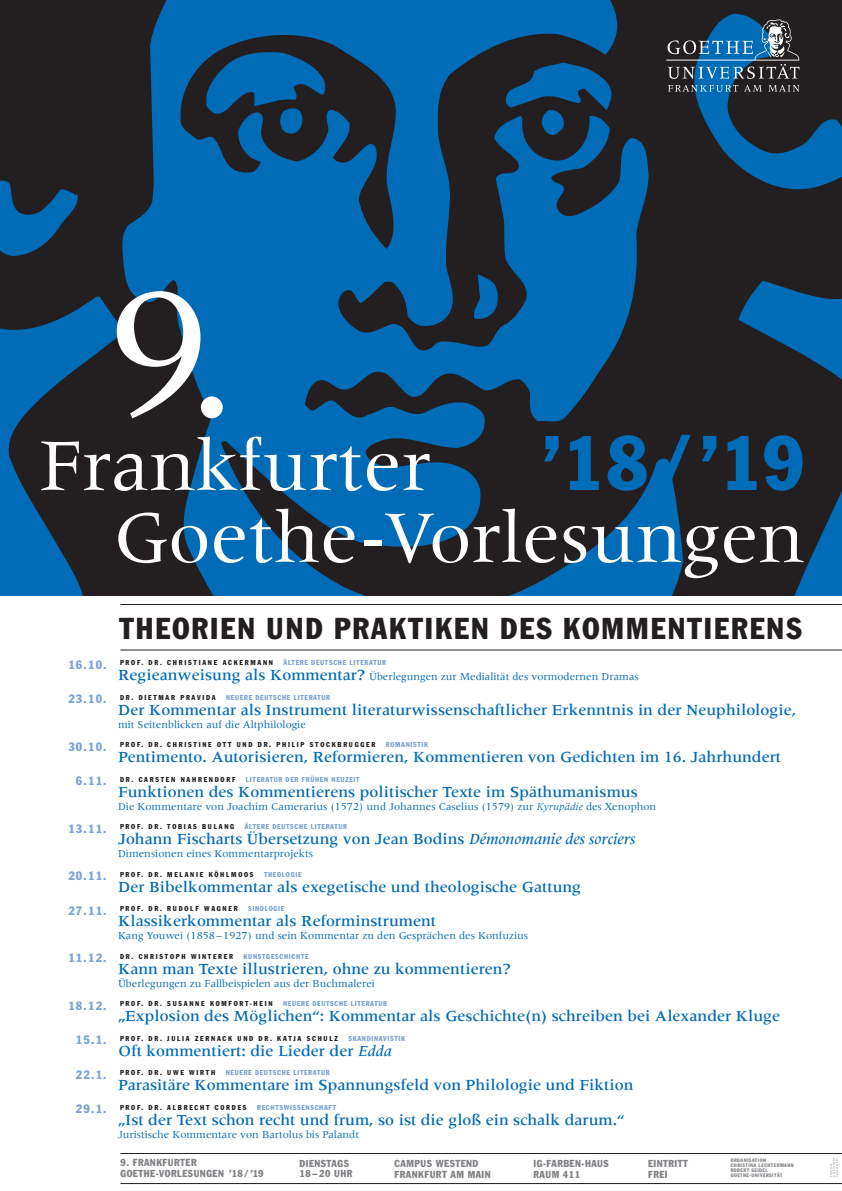
<style>
.page{position:relative;width:842px;height:1191px;background:#fff}
.page>*{position:absolute;margin:0;border:0;box-sizing:border-box;transform-origin:0 0}
.t1{font:192px "Meridien";color:#fff}
.t2{font:76px/72px "Meridien";color:#fff}
.t3{font:condensed 76px "Franklin Gothic";color:#006bb6}
.t4{font:condensed 29.7px "Franklin Gothic";letter-spacing:.07em;color:#231f20}
.t5{font:500 16px "Meridien";color:#006bb6}
.t6{font:11px "Meridien";color:#006bb6}
.t7{font:condensed 10px "Franklin Gothic";letter-spacing:.05em;color:#808285}
.t8{font:condensed 7px "Franklin Gothic";letter-spacing:.25em;color:#231f20}
.t9{font:condensed 7px "Franklin Gothic";letter-spacing:.1em;color:#7da2d4}
.t10{font:condensed 5px/5px "Franklin Gothic";letter-spacing:.09em;color:#808285}
.t11{font:condensed 2px/3px "Franklin Gothic";letter-spacing:.15em;color:#a8a9ad}
.s1{font-size:12px;color:#7da2d4}
.s2{font-weight:500;font-size:16px}
.s3{font-style:italic}
</style>
<div class="page">
<svg style="left:0;top:0;width:842px;height:595px;background:#1d2b37"></svg>
<svg style="left:120px;top:0;width:529px;height:595px;background:#0e4c79"></svg>
<svg style="left:683px;top:13px;width:159px;height:184px;background:#18354c"></svg>
<svg style="left:178px;top:29px;width:222px;height:220px;background:#0b5286"></svg>
<svg style="left:204px;top:51px;width:123px;height:84px;background:#10466e"></svg>
<svg style="left:505px;top:62px;width:107px;height:73px;background:#114469"></svg>
<svg style="left:0;top:179px;width:78px;height:77px;background:#10466d"></svg>
<svg style="left:472px;top:274px;width:27px;height:46px"></svg>
<svg style="left:451px;top:456px;width:232px;height:139px;background:#163a55"></svg>
<img style="left:665px;top:17px;width:137px;height:78px">
<hr style="left:120px;top:1153px;width:722px;height:1px;background:#231f20">
<hr style="left:120px;top:1183px;width:722px;height:1px;background:#231f20">
<hr style="left:120px;top:604px;width:722px;height:1px;background:#231f20">
<hr style="left:120px;top:649px;width:722px;height:1px;background:#231f20">
<h1 class="t1" style="left:105px;top:248px;width:135px">9.</h1>
<h2 class="t3" style="left:542px;top:417px;width:263px">’18 / ’19</h2>
<h2 class="t2" style="left:113px;top:429px;width:693px;text-indent:-74px">Frankfurter<br>Goethe-Vorlesungen</h2>
<h3 class="t4" style="left:119px;top:610px;width:684px">TH EORIEN UND PRAKTIKEN DES KOMMENTIERENS</h3>
<p class="t8" style="left:68px;top:658px;width:206px"><span class="s1">16.10.</span> PROF. DR. CHRISTIANE AC KERMANN</p>
<p class="t9" style="left:284px;top:658px;width:104px">ÄLTERE DEUTSCH E LITERATUR</p>
<p class="t6" style="left:118px;top:670px;width:522px"><span class="s2">Regieanweisung als Kommentar?</span> Überlegungen zur Medialität des vormodernen Dramas</p>
<p class="t8" style="left:68px;top:693px;width:149px"><span class="s1">23.10.</span> DR. DIETMAR PRAVIDA</p>
<p class="t9" style="left:226px;top:693px;width:106px">NEUERE DEUTSCH E LITERATUR</p>
<p class="t5" style="left:118px;top:700px;width:680px">Der Kommentar als Instrument literaturwissenschaftlicher Erkenntnis in der Neuphilologie,</p>
<p class="t6" style="left:118px;top:718px;width:189px">mit Seitenblicken auf die Altphilologie</p>
<p class="t8" style="left:68px;top:740px;width:309px"><span class="s1">30.10.</span> PROF. DR. CHRISTINE OTT UND DR. PH ILIP STOCKBRUGGER</p>
<p class="t9" style="left:386px;top:740px;width:44px">ROMANISTIK</p>
<p class="t5" style="left:118px;top:748px;width:665px">Pentimento. Autorisieren, Reformieren, Kommentieren von Gedichten im 16. Jahrhundert</p>
<p class="t8" style="left:76px;top:775px;width:160px"><span class="s1">6.11.</span> DR. CARSTEN NAHRENDORF</p>
<p class="t9" style="left:246px;top:775px;width:115px">LITERATUR DER FRÜHEN NEUZEIT</p>
<p class="t5" style="left:118px;top:782px;width:521px">Funktionen des Kommentierens politischer Texte im Späthumanismus</p>
<p class="t6" style="left:118px;top:800px;width:540px">Die Kommentare von Joachim Camerarius (1572) und Johannes Caselius (1579) zur <span class="s3">Kyrupädie</span> des Xenophon</p>
<p class="t8" style="left:68px;top:822px;width:167px"><span class="s1">13.11.</span> PROF. DR. TOBIAS BULANG</p>
<p class="t9" style="left:245px;top:822px;width:104px">ÄLTERE DEUTSCH E LITERATUR</p>
<p class="t5" style="left:118px;top:830px;width:519px">Johann Fischarts Übersetzung von Jean Bodins <span class="s3">Démonomanie des sorciers</span></p>
<p class="t6" style="left:118px;top:847px;width:196px">Dimensionen eines Kommentarprojekts</p>
<p class="t8" style="left:68px;top:870px;width:187px"><span class="s1">20.11.</span> PROF. DR. MELANIE KÖHLMOOS</p>
<p class="t9" style="left:264px;top:870px;width:39px">TH EOLOGIE</p>
<p class="t5" style="left:118px;top:877px;width:465px">Der Bibelkommentar als exegetische und theologische Gattung</p>
<p class="t8" style="left:68px;top:904px;width:171px"><span class="s1">27.11.</span> PROF. DR. RUDOLF WAGNER</p>
<p class="t9" style="left:248px;top:904px;width:38px">SINOLOGIE</p>
<p class="t5" style="left:118px;top:912px;width:320px">Klassikerkommentar als Reforminstrument</p>
<p class="t6" style="left:118px;top:929px;width:412px">Kang Youwei (1858–1927) und sein Kommentar zu den Gesprächen des Konfuzius</p>
<p class="t8" style="left:68px;top:952px;width:166px"><span class="s1">11.12.</span> DR. CHRISTOPH WINTERER</p>
<p class="t9" style="left:244px;top:952px;width:67px">KUNSTGESCH ICHTE</p>
<p class="t5" style="left:118px;top:959px;width:394px">Kann man Texte illustrieren, ohne zu kommentieren?</p>
<p class="t6" style="left:118px;top:977px;width:258px">Überlegungen zu Fallbeispielen aus der Buchmalerei</p>
<p class="t8" style="left:68px;top:999px;width:206px"><span class="s1">18.12.</span> PROF. DR. SUSANNE KOMFORT-HEIN</p>
<p class="t9" style="left:283px;top:999px;width:106px">NEUERE DEUTSCH E LITERATUR</p>
<p class="t5" style="left:118px;top:1007px;width:664px">„Explosion des Möglichen“: Kommentar als Geschichte(n) schreiben bei Alexander Kluge</p>
<p class="t8" style="left:76px;top:1034px;width:237px"><span class="s1">15.1.</span> PROF. DR. JULIA ZERNACK UND DR. KATJA SCH</p>
<p class="t8" style="left:324px;top:1034px;width:16px">ULZ</p>
<p class="t9" style="left:348px;top:1034px;width:58px">SKANDINAVISTIK</p>
<p class="t5" style="left:118px;top:1041px;width:275px">Oft kommentiert: die Lieder der <span class="s3">Edda</span></p>
<p class="t8" style="left:76px;top:1068px;width:139px"><span class="s1">22.1.</span> PROF. DR. UW E WIRTH</p>
<p class="t9" style="left:226px;top:1068px;width:106px">NEUERE DEUTSCH E LITERATUR</p>
<p class="t5" style="left:118px;top:1076px;width:517px">Parasitäre Kommentare im Spannungsfeld von Philologie und Fiktion</p>
<p class="t8" style="left:76px;top:1103px;width:172px"><span class="s1">29.1.</span> PROF. DR. ALBRECH T CORDES</p>
<p class="t9" style="left:257px;top:1103px;width:80px">RECHTSWISSENSCHAFT</p>
<p class="t5" style="left:118px;top:1110px;width:508px">„Ist der Text schon recht und frum, so ist die gloß ein schalk darum.“</p>
<p class="t6" style="left:118px;top:1128px;width:242px">Juristische Kommentare von Bartolus bis Palandt</p>
<p class="t10" style="left:731px;top:1158px;width:65px">ORGANISATION<br>CHRISTINA LECHTERMANN<br>ROBERT SEIDEL<br>GOETHE-UNIVERSITÄT</p>
<p class="t11" style="left:830px;top:1176px;width:21px;rotate:-90deg">GESTALTUNG<br>ELMAR LIXENFELD<br>WWW.DUODEZ.DE</p>
<p class="t7" style="left:120px;top:1156px;width:78px">9. FRANKFURTER</p>
<p class="t7" style="left:299px;top:1156px;width:51px">DIENSTAGS</p>
<p class="t7" style="left:394px;top:1156px;width:109px">CAMPUS WESTEND IG</p>
<p class="t7" style="left:543px;top:1156px;width:90px">-FARBEN-HAUS E</p>
<p class="t7" style="left:653px;top:1156px;width:36px">INTRITT</p>
<p class="t7" style="left:120px;top:1167px;width:145px">GOETHE-VORLESUNGEN ’18 / ’19</p>
<p class="t7" style="left:299px;top:1167px;width:54px">18–20 UHR</p>
<p class="t7" style="left:394px;top:1167px;width:122px">FRANKFURT AM MAIN R</p>
<p class="t7" style="left:540px;top:1167px;width:42px">AUM 411</p>
<p class="t7" style="left:648px;top:1167px;width:21px">FREI</p>
</div>
